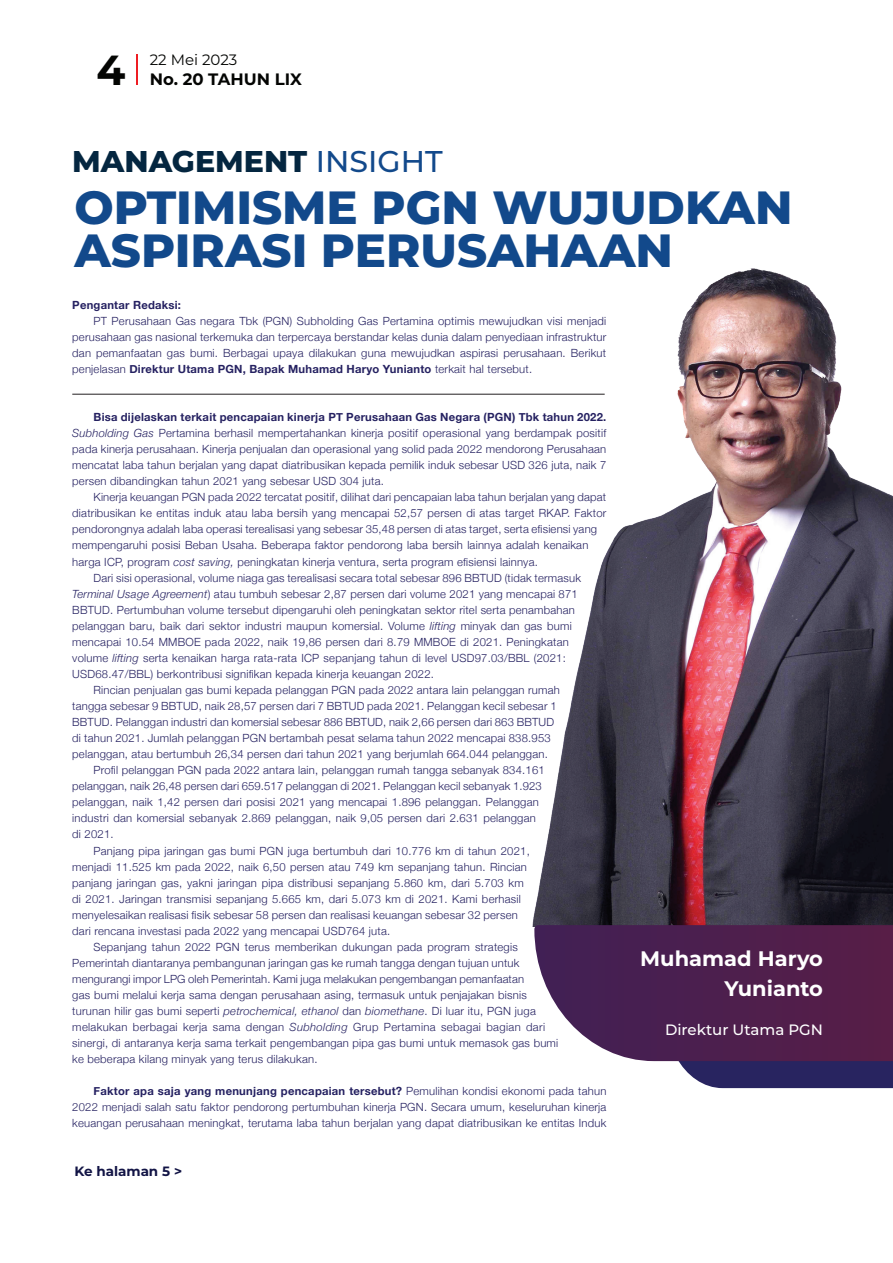
<style>
.page{position:relative;width:893px;height:1263px;background:#fff}
.page>*{position:absolute;margin:0;border:0;box-sizing:border-box;transform-origin:0 0}
.t1{font:800 46.5px/43.5px "Montserrat";color:#12498b}
.t2{font:700 42px "Montserrat";color:#040503}
.t3{font:800 30px "Montserrat";color:#042640}
.t4{font:700 21px/29.8px "Montserrat";color:#fff;text-align:right}
.t5{font:700 16.5px "Montserrat";color:#040503}
.t6{font:500 15px "Montserrat";color:#fff}
.t7{font:15px "Montserrat";color:#040503}
.t8{font:700 13.5px "Montserrat";color:#121445}
.t9{font:300 11.25px/16px "Helvetica Neue";letter-spacing:.02em;color:#252161;text-align:justify}
.t10{font:700 11.25px "Helvetica Neue";letter-spacing:.02em;color:#252161}
.s1{font-weight:500;color:#12498b}
.s2{font-weight:700}
.s3{font-style:italic}
</style>
<div class="page">
<hr style="left:136px;top:54px;width:2px;height:31px;background:#ee1d23">
<hr style="left:72px;top:394px;width:533px;height:1px;background:#231f20">
<img style="left:446px;top:268px;width:447px;height:658px">
<svg style="left:676px;top:1061px;width:217px;height:27px;background:#37336b"></svg>
<svg style="left:534px;top:925px;width:359px;height:136px;background:#592e59"></svg>
<h2 class="t2" style="left:97px;top:40px;width:30px">4</h2>
<h3 class="t7" style="left:150px;top:49px;width:89px">22 Mei 2023</h3>
<h3 class="t5" style="left:150px;top:67px;width:154px">No. 20 TAHUN LIX</h3>
<h3 class="t3" style="left:72px;top:139px;width:372px">MANAGEMENT <span class="s1">INSIGHT</span></h3>
<h1 class="t1" style="left:74px;top:183px;width:720px">OPTIMISME PGN WUJUDKAN<br>ASPIRASI PERUSAHAAN</h1>
<p class="t10" style="left:72px;top:296px;width:110px">Pengantar Redaksi:</p>
<p class="t9" style="left:72px;top:312px;width:536px;text-indent:21px">PT Perusahaan Gas negara Tbk (PGN) Subholding Gas Pertamina optimis mewujudkan visi menjadi perusahaan gas nasional terkemuka dan terpercaya berstandar kelas dunia dalam penyediaan infrastruktur dan pemanfaatan gas bumi. Berbagai upaya dilakukan guna mewujudkan aspirasi perusahaan. Berikut penjelasan <span class="s2">Direktur Utama PGN, Bapak Muhamad Haryo Yunianto</span> terkait hal tersebut.</p>
<p class="t9" style="left:72px;top:408px;width:536px;text-indent:21px"><span class="s2">Bisa dijelaskan terkait pencapaian kinerja PT Perusahaan Gas Negara (PGN) Tbk tahun 2022.<br></span><span class="s3">Subholding Gas</span> Pertamina berhasil mempertahankan kinerja positif operasional yang berdampak positif pada kinerja perusahaan. Kinerja penjualan dan operasional yang solid pada 2022 mendorong Perusahaan mencatat laba tahun berjalan yang dapat diatribusikan kepada pemilik induk sebesar USD 326 juta, naik 7 persen dibandingkan tahun 2021 yang sebesar USD 304 juta.</p>
<p class="t9" style="left:94px;top:488px;width:514px">Kinerja keuangan PGN pada 2022 tercatat positif, dilihat dari pencapaian laba tahun berjalan yang dapat</p>
<p class="t9" style="left:72px;top:504px;width:536px">diatribusikan ke entitas induk atau laba bersih yang mencapai 52,57 persen di atas target RKAP. Faktor</p>
<p class="t9" style="left:72px;top:520px;width:526px">pendorongnya adalah laba operasi terealisasi yang sebesar 35,48 persen di atas target, serta efisiensi yang</p>
<p class="t9" style="left:72px;top:537px;width:518px">mempengaruhi posisi Beban Usaha. Beberapa faktor pendorong laba bersih lainnya adalah kenaikan</p>
<p class="t9" style="left:72px;top:553px;width:467px">harga ICP, program <span class="s3">cost saving,</span> peningkatan kinerja ventura, serta program efisiensi lainnya.</p>
<p class="t9" style="left:94px;top:569px;width:489px">Dari sisi operasional, volume niaga gas terealisasi secara total sebesar 896 BBTUD (tidak termasuk</p>
<p class="t9" style="left:72px;top:585px;width:507px"><span class="s3">Terminal Usage Agreement</span>) atau tumbuh sebesar 2,87 persen dari volume 2021 yang mencapai 871</p>
<p class="t9" style="left:72px;top:601px;width:504px">BBTUD. Pertumbuhan volume tersebut dipengaruhi oleh peningkatan sektor ritel serta penambahan</p>
<p class="t9" style="left:72px;top:617px;width:501px">pelanggan baru, baik dari sektor industri maupun komersial. Volume <span class="s3">lifting</span> minyak dan gas bumi</p>
<p class="t9" style="left:72px;top:633px;width:498px">mencapai 10.54 MMBOE pada 2022, naik 19,86 persen dari 8.79 MMBOE di 2021. Peningkatan</p>
<p class="t9" style="left:72px;top:649px;width:495px">volume <span class="s3">lifting</span> serta kenaikan harga rata-rata ICP sepanjang tahun di level USD97.03/BBL (2021:</p>
<p class="t9" style="left:72px;top:665px;width:363px">USD68.47/BBL) berkontribusi signifikan kepada kinerja keuangan 2022.</p>
<p class="t9" style="left:94px;top:681px;width:468px">Rincian penjualan gas bumi kepada pelanggan PGN pada 2022 antara lain pelanggan rumah</p>
<p class="t9" style="left:72px;top:697px;width:486px">tangga sebesar 9 BBTUD, naik 28,57 persen dari 7 BBTUD pada 2021. Pelanggan kecil sebesar 1</p>
<p class="t9" style="left:72px;top:713px;width:483px">BBTUD. Pelanggan industri dan komersial sebesar 886 BBTUD, naik 2,66 persen dari 863 BBTUD</p>
<p class="t9" style="left:72px;top:729px;width:480px">di tahun 2021. Jumlah pelanggan PGN bertambah pesat selama tahun 2022 mencapai 838.953</p>
<p class="t9" style="left:72px;top:745px;width:477px">pelanggan, atau bertumbuh 26,34 persen dari tahun 2021 yang berjumlah 664.044 pelanggan.</p>
<p class="t9" style="left:94px;top:761px;width:453px">Profil pelanggan PGN pada 2022 antara lain, pelanggan rumah tangga sebanyak 834.161</p>
<p class="t9" style="left:72px;top:777px;width:471px">pelanggan, naik 26,48 persen dari 659.517 pelanggan di 2021. Pelanggan kecil sebanyak 1.923</p>
<p class="t9" style="left:72px;top:793px;width:468px">pelanggan, naik 1,42 persen dari posisi 2021 yang mencapai 1.896 pelanggan. Pelanggan</p>
<p class="t9" style="left:72px;top:809px;width:465px">industri dan komersial sebanyak 2.869 pelanggan, naik 9,05 persen dari 2.631 pelanggan</p>
<p class="t9" style="left:72px;top:826px;width:43px">di 2021.</p>
<p class="t9" style="left:94px;top:842px;width:438px">Panjang pipa jaringan gas bumi PGN juga bertumbuh dari 10.776 km di tahun 2021,</p>
<p class="t9" style="left:72px;top:858px;width:456px">menjadi 11.525 km pada 2022, naik 6,50 persen atau 749 km sepanjang tahun. Rincian</p>
<p class="t9" style="left:72px;top:874px;width:453px">panjang jaringan gas, yakni jaringan pipa distribusi sepanjang 5.860 km, dari 5.703 km</p>
<p class="t9" style="left:72px;top:890px;width:450px">di 2021. Jaringan transmisi sepanjang 5.665 km, dari 5.073 km di 2021. Kami berhasil</p>
<p class="t9" style="left:72px;top:906px;width:447px">menyelesaikan realisasi fisik sebesar 58 persen dan realisasi keuangan sebesar 32 persen</p>
<p class="t9" style="left:72px;top:922px;width:319px">dari rencana investasi pada 2022 yang mencapai USD764 juta.</p>
<p class="t9" style="left:94px;top:938px;width:426px">Sepanjang tahun 2022 PGN terus memberikan dukungan pada program strategis</p>
<p class="t9" style="left:72px;top:954px;width:449px">Pemerintah diantaranya pembangunan jaringan gas ke rumah tangga dengan tujuan untuk</p>
<p class="t9" style="left:72px;top:970px;width:453px">mengurangi impor LPG oleh Pemerintah. Kami juga melakukan pengembangan pemanfaatan</p>
<p class="t9" style="left:72px;top:986px;width:456px">gas bumi melalui kerja sama dengan perusahaan asing, termasuk untuk penjajakan bisnis</p>
<p class="t9" style="left:72px;top:1002px;width:465px">turunan hilir gas bumi seperti <span class="s3">petrochemical, ethanol</span> dan <span class="s3">biomethane</span>. Di luar itu, PGN juga</p>
<p class="t9" style="left:72px;top:1018px;width:474px">melakukan berbagai kerja sama dengan <span class="s3">Subholding</span> Grup Pertamina sebagai bagian dari</p>
<p class="t9" style="left:72px;top:1034px;width:488px">sinergi, di antaranya kerja sama terkait pengembangan pipa gas bumi untuk memasok gas bumi</p>
<p class="t9" style="left:72px;top:1050px;width:247px">ke beberapa kilang minyak yang terus dilakukan.</p>
<p class="t9" style="left:72px;top:1082px;width:536px;text-indent:21px"><span class="s2">Faktor apa saja yang menunjang pencapaian tersebut?</span> Pemulihan kondisi ekonomi pada tahun 2022 menjadi salah satu faktor pendorong pertumbuhan kinerja PGN. Secara umum, keseluruhan kinerja keuangan perusahaan meningkat, terutama laba tahun berjalan yang dapat diatribusikan ke entitas Induk</p>
<p class="t8" style="left:74px;top:1161px;width:109px">Ke halaman 5 &gt;</p>
<h3 class="t4" style="left:640px;top:942px;width:184px">Muhamad Haryo<br>Yunianto</h3>
<h3 class="t6" style="left:665px;top:1019px;width:160px">Direktur Utama PGN</h3>
</div>
